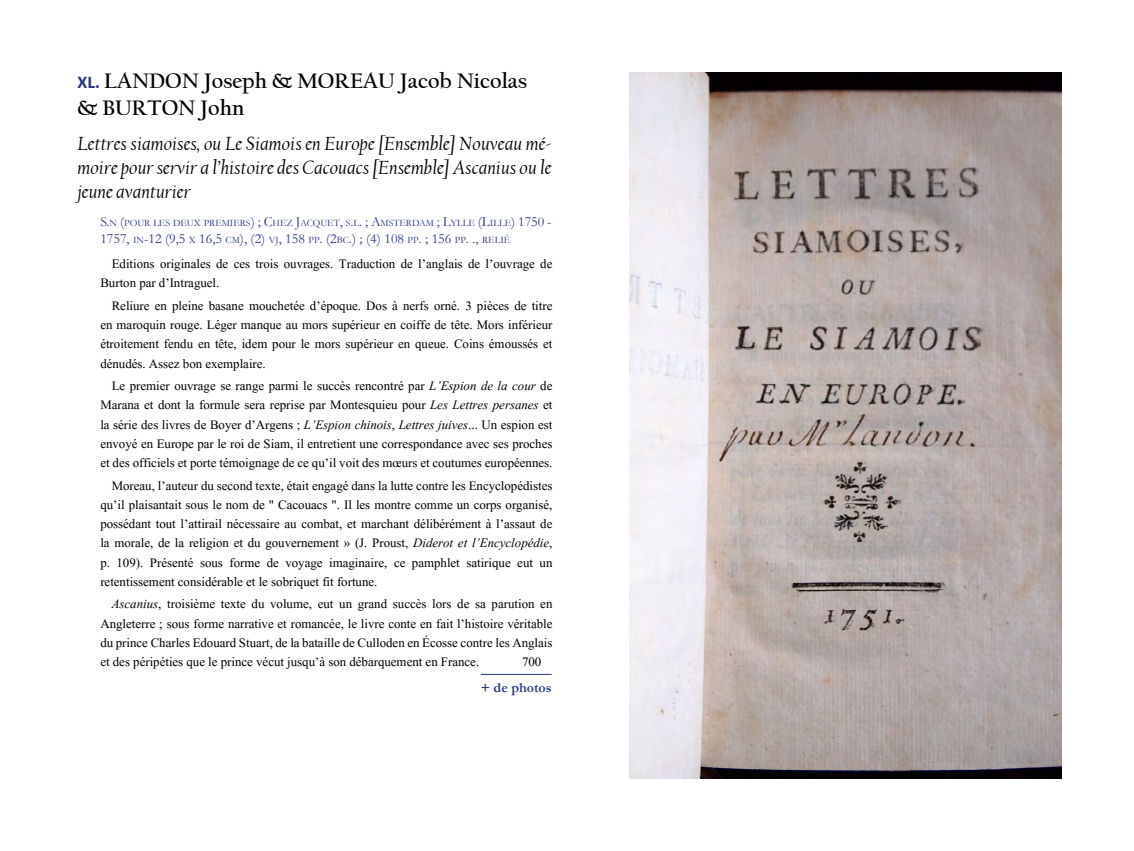
<style>
.page{position:relative;width:1134px;height:851px;background:#fff}
.page>*{position:absolute;margin:0;border:0;box-sizing:border-box;transform-origin:0 0}
.t1{font:700 22px/26.4px "Californian FB";color:#000}
.t2{font:italic 20px/24px "Californian FB";color:#000;text-align:justify}
.t3{font:16px/19.2px "Aparajita";color:#000;text-align:justify}
.t4{font:14px "Garamond";color:#283583}
.t5{font:700 14px "Garamond";color:#283583}
.t6{font:9.8px "Garamond";color:#283583}
.s1{font-family:"Calibri";font-size:18px;color:#283583}
.s2{font-size:14px}
.s3{font-size:9.8px}
.s4{font-style:italic}
</style>
<div class="page">
<hr style="left:481px;top:673px;width:71px;height:1px;background:#283583">
<img style="left:629px;top:72px;width:433px;height:706px">
<h1 class="t1" style="left:78px;top:68px;width:451px"><span class="s1">XL.</span> LANDON Joseph &amp; MOREAU Jacob Nicolas &amp; BURTON John</h1>
<p class="t2" style="left:78px;top:132px;width:476px">Lettres siamoises, ou Le Siamois en Europe [Ensemble] Nouveau mé&shy;moire pour servir a l’histoire des Cacouacs [Ensemble] Ascanius ou le jeune avanturier</p>
<p class="t6" style="left:100px;top:217px;width:453px"><span class="s2">S.</span>N <span class="s2">(</span>POUR LES DEUX PREMIERS<span class="s2">) ; C</span>HEZ <span class="s2">J</span>ACQUET<span class="s2">,</span> S<span class="s2">.</span>L<span class="s2">. ; A</span>MSTERDAM <span class="s2">; L</span>YLLE <span class="s2">(L</span>ILLE<span class="s2">) 1750 -</span></p>
<p class="t4" style="left:100px;top:229px;width:411px">1757, <span class="s3">IN</span>-12 (9,5 <span class="s3">X</span> 16,5 <span class="s3">CM</span>), (2) <span class="s3">VJ</span>, 158 <span class="s3">PP</span>. (2<span class="s3">BC</span>.) ; (4) 108 <span class="s3">PP</span>. ; 156 <span class="s3">PP</span>. ., <span class="s3">RELIÉ</span></p>
<p class="t3" style="left:100px;top:256px;width:454px;text-indent:11px">Editions originales de ces trois ouvrages. Traduction de l’anglais de l’ouvrage de<br>Burton par d’Intraguel.</p>
<p class="t3" style="left:100px;top:297px;width:454px;text-indent:11px">Reliure en pleine basane mouchetée d’époque. Dos à nerfs orné. 3 pièces de titre en maroquin rouge. Léger manque au mors supérieur en coiffe de tête. Mors inférieur étroitement fendu en tête, idem pour le mors supérieur en queue. Coins émoussés et dénudés. Assez bon exemplaire.</p>
<p class="t3" style="left:100px;top:378px;width:454px;text-indent:11px">Le premier ouvrage se range parmi le succès rencontré par <span class="s4">L’Espion de la cour</span> de Marana et dont la formule sera reprise par Montesquieu pour <span class="s4">Les Lettres persanes</span> et la série des livres de Boyer d’Argens ; <span class="s4">L’Espion chinois</span>, <span class="s4">Lettres juives</span>... Un espion est envoyé en Europe par le roi de Siam, il entretient une correspondance avec ses proches et des officiels et porte témoignage de ce qu’il voit des mœurs et coutumes européennes.</p>
<p class="t3" style="left:100px;top:477px;width:454px;text-indent:11px">Moreau, l’auteur du second texte, était engagé dans la lutte contre les Encyclopédistes qu’il plaisantait sous le nom de " Cacouacs ". Il les montre comme un corps organisé, possédant tout l’attirail nécessaire au combat, et marchant délibérément à l’assaut de la morale, de la religion et du gouvernement » (J. Proust, <span class="s4">Diderot et l’Encyclopédie</span>, p. 109). Présenté sous forme de voyage imaginaire, ce pamphlet satirique eut un retentissement considérable et le sobriquet fit fortune.</p>
<p class="t3" style="left:100px;top:596px;width:454px;text-indent:11px"><span class="s4">Ascanius</span>, troisième texte du volume, eut un grand succès lors de sa parution en Angleterre ; sous forme narrative et romancée, le livre conte en fait l’histoire véritable du prince Charles Edouard Stuart, de la bataille de Culloden en Écosse contre les Anglais et des péripéties que le prince vécut jusqu’à son débarquement en France.</p>
<p class="t3" style="left:522px;top:653px;width:21px">700</p>
<p class="t5" style="left:481px;top:677px;width:72px">+ de photos</p>
</div>
